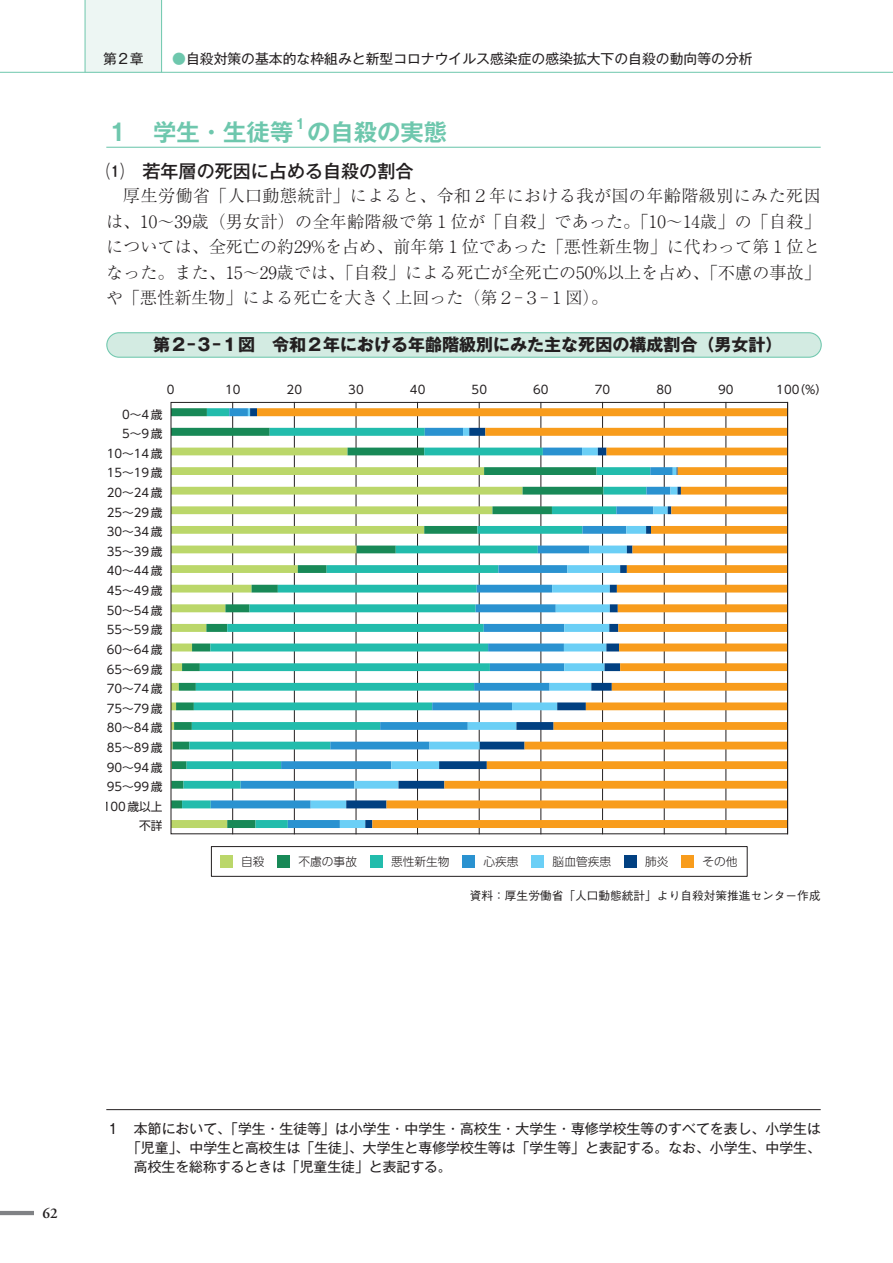
<style>
.page{position:relative;width:893px;height:1263px;background:#fff}
.page>*{position:absolute;margin:0;border:0;box-sizing:border-box;transform-origin:0 0}
.t1{font:700 23.4px "Gothic MB101 Pr 6 N De";color:#6ec7ad}
.t2{font:500 18px "Gothic MB101 Pr 6 N";color:#231f20}
.t3{font:300 16.95px/25.5px "Ryumin Pr 6 N";letter-spacing:.005em;color:#231f20;text-align:justify}
.t4{font:700 16.95px "Gothic MB101 Pr 6 N";color:#231f20}
.t5{font:600 14.85px "Adobe Garamond Pro";color:#231f20}
.t6{font:13.8px "Gothic MB101 Pr 6 N";letter-spacing:.005em;color:#231f20}
.t7{font:700 13.65px "Gothic MB101 Pr 6 N De";color:#6ec7ad}
.t8{font:11.7px "UD Shin Go Pro";color:#231f20}
.t9{font:500 11.7px "Gothic BBB Pr 6 N";color:#231f20}
.t10{font:300 11.7px "UD Shin Go Pro";color:#231f20}
.s1{color:#6ec7ad}
</style>
<div class="page">
<hr style="left:106px;top:147px;width:715px;height:1px;background:#6ec7ad">
<div style="left:107px;top:333px;width:714px;height:24px;background:#d3ebe2;border-radius:12px"></div>
<div style="left:106px;top:332px;width:716px;height:26px;border:1px solid #6ec7ad;border-radius:12px"></div>
<div style="left:211px;top:846px;width:537px;height:31px;border:1px solid #231f20"></div>
<hr style="left:232px;top:402px;width:1px;height:432px;background:#231f20">
<hr style="left:294px;top:402px;width:1px;height:432px;background:#231f20">
<hr style="left:356px;top:402px;width:1px;height:432px;background:#231f20">
<hr style="left:417px;top:402px;width:1px;height:432px;background:#231f20">
<hr style="left:479px;top:402px;width:1px;height:432px;background:#231f20">
<hr style="left:541px;top:402px;width:1px;height:432px;background:#231f20">
<hr style="left:602px;top:402px;width:1px;height:432px;background:#231f20">
<hr style="left:664px;top:402px;width:1px;height:432px;background:#231f20">
<hr style="left:726px;top:402px;width:1px;height:432px;background:#231f20">
<svg style="left:173px;top:408px;width:9px;height:420px"></svg>
<svg style="left:182px;top:408px;width:29px;height:420px"></svg>
<svg style="left:211px;top:408px;width:37px;height:420px"></svg>
<svg style="left:257px;top:408px;width:529px;height:420px"></svg>
<div style="left:220px;top:855px;width:13px;height:13px;background:#bbd76a"></div>
<div style="left:277px;top:855px;width:13px;height:13px;background:#188957"></div>
<div style="left:370px;top:855px;width:13px;height:13px;background:#22bcac"></div>
<div style="left:462px;top:855px;width:13px;height:13px;background:#2a92d0"></div>
<div style="left:531px;top:855px;width:13px;height:13px;background:#6bcff6"></div>
<div style="left:624px;top:855px;width:13px;height:13px;background:#014081"></div>
<div style="left:681px;top:855px;width:13px;height:13px;background:#f89c1c"></div>
<hr style="left:106px;top:1109px;width:715px;height:1px;background:#231f20">
<hr style="left:0;top:1211px;width:34px;height:4px;background:#808285">
<div style="left:85px;top:0;width:77px;height:72px;background:#edf6f3"></div>
<hr style="left:0;top:72px;width:893px;height:1px;background:#6ec7ad">
<hr style="left:85px;top:0;width:1px;height:72px;background:#6ec7ad">
<hr style="left:161px;top:0;width:1px;height:72px;background:#6ec7ad">
<p class="t6" style="left:103px;top:48px;width:42px">第2章</p>
<p class="t6" style="left:172px;top:48px;width:582px"><span class="s1">●</span>自殺対策の基本的な枠組みと新型コロナウイルス感染症の感染拡大下の自殺の動向等の分析</p>
<h1 class="t1" style="left:106px;top:112px;width:189px">１　学生・生徒等</h1>
<p class="t7" style="left:293px;top:113px;width:15px">１</p>
<h1 class="t1" style="left:307px;top:112px;width:142px">の自殺の実態</h1>
<p class="t2" style="left:106px;top:156px;width:309px">⑴　若年層の死因に占める自殺の割合</p>
<p class="t3" style="left:106px;top:182px;width:716px;text-indent:17px">厚生労働省「人口動態統計」によると、令和２年における我が国の年齢階級別にみた死因は、10～39歳（男女計）の全年齢階級で第１位が「自殺」であった。「10～14歳」の「自殺」については、全死亡の約29%を占め、前年第１位であった「悪性新生物」に代わって第１位となった。また、15～29歳では、「自殺」による死亡が全死亡の50%以上を占め、「不慮の事故」や「悪性新生物」による死亡を大きく上回った（第２-３-１図）。</p>
<p class="t4" style="left:153px;top:331px;width:631px">第２-３-１図　令和２年における年齢階級別にみた主な死因の構成割合（男女計）</p>
<p class="t8" style="left:167px;top:380px;width:9px">0</p>
<p class="t8" style="left:225px;top:380px;width:17px">10</p>
<p class="t8" style="left:287px;top:380px;width:17px">20</p>
<p class="t8" style="left:348px;top:380px;width:17px">30</p>
<p class="t8" style="left:410px;top:380px;width:17px">40</p>
<p class="t8" style="left:472px;top:380px;width:17px">50</p>
<p class="t8" style="left:533px;top:380px;width:17px">60</p>
<p class="t8" style="left:595px;top:380px;width:17px">70</p>
<p class="t8" style="left:657px;top:380px;width:17px">80</p>
<p class="t8" style="left:718px;top:380px;width:17px">90</p>
<p class="t8" style="left:776px;top:380px;width:52px">100（%）</p>
<p class="t8" style="left:122px;top:405px;width:42px">0～4歳</p>
<p class="t8" style="left:122px;top:424px;width:42px">5～9歳</p>
<p class="t8" style="left:107px;top:444px;width:57px">10～14歳</p>
<p class="t8" style="left:107px;top:463px;width:57px">15～19歳</p>
<p class="t8" style="left:107px;top:483px;width:57px">20～24歳</p>
<p class="t8" style="left:107px;top:503px;width:57px">25～29歳</p>
<p class="t8" style="left:107px;top:522px;width:57px">30～34歳</p>
<p class="t8" style="left:107px;top:542px;width:57px">35～39歳</p>
<p class="t8" style="left:107px;top:561px;width:57px">40～44歳</p>
<p class="t8" style="left:107px;top:581px;width:57px">45～49歳</p>
<p class="t8" style="left:107px;top:601px;width:57px">50～54歳</p>
<p class="t8" style="left:107px;top:620px;width:57px">55～59歳</p>
<p class="t8" style="left:107px;top:640px;width:57px">60～64歳</p>
<p class="t8" style="left:107px;top:660px;width:57px">65～69歳</p>
<p class="t8" style="left:107px;top:679px;width:57px">70～74歳</p>
<p class="t8" style="left:107px;top:699px;width:57px">75～79歳</p>
<p class="t8" style="left:107px;top:718px;width:57px">80～84歳</p>
<p class="t8" style="left:107px;top:738px;width:57px">85～89歳</p>
<p class="t8" style="left:107px;top:758px;width:57px">90～94歳</p>
<p class="t8" style="left:107px;top:777px;width:57px">95～99歳</p>
<p class="t8" style="left:103px;top:797px;width:61px">100歳以上</p>
<p class="t8" style="left:139px;top:816px;width:25px">不詳</p>
<p class="t10" style="left:241px;top:852px;width:25px">自殺</p>
<p class="t10" style="left:299px;top:852px;width:60px">不慮の事故</p>
<p class="t10" style="left:391px;top:852px;width:60px">悪性新生物</p>
<p class="t10" style="left:484px;top:852px;width:37px">心疾患</p>
<p class="t10" style="left:553px;top:852px;width:60px">脳血管疾患</p>
<p class="t10" style="left:645px;top:852px;width:25px">肺炎</p>
<p class="t10" style="left:702px;top:852px;width:37px">その他</p>
<p class="t9" style="left:470px;top:886px;width:352px">資料：厚生労働省「人口動態統計」より自殺対策推進センター作成</p>
<p class="t5" style="left:43px;top:1205px;width:17px">62</p>
<p class="t6" style="left:106px;top:1117px;width:716px">１ 本節において、「学生・生徒等」は小学生・中学生・高校生・大学生・専修学校生等のすべてを表し、小学生は</p>
<p class="t6" style="left:127px;top:1136px;width:695px">「児童」、中学生と高校生は「生徒」、大学生と専修学校生等は「学生等」と表記する。なお、小学生、中学生、</p>
<p class="t6" style="left:134px;top:1155px;width:319px">高校生を総称するときは「児童生徒」と表記する。</p>
</div>
